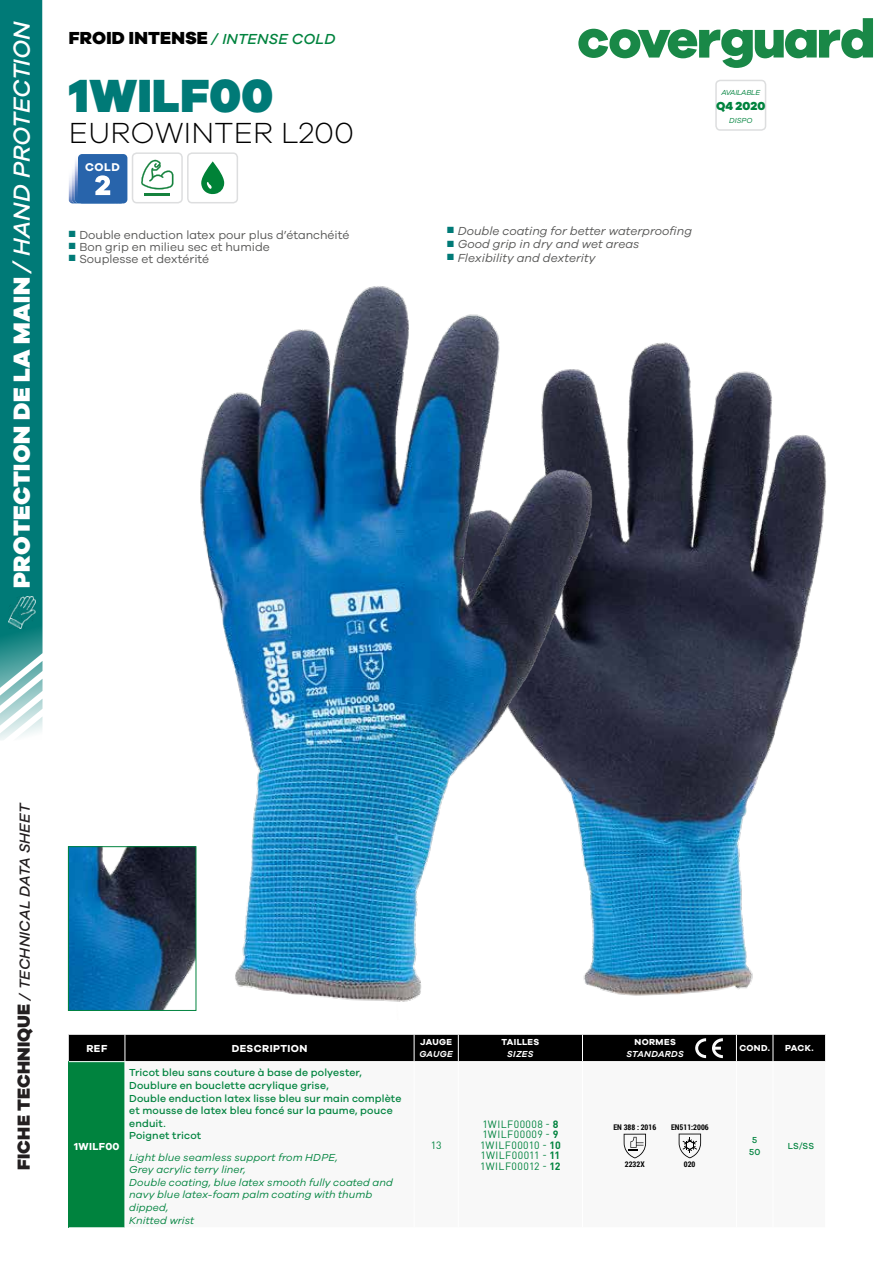
<style>
.page{position:relative;width:893px;height:1263px;background:#fff}
.page>*{position:absolute;margin:0;border:0;box-sizing:border-box;transform-origin:0 0}
.t1{font:900 48px "Galano Grotesque";letter-spacing:.005em;color:#007a77}
.t2{font:300 30px "Galano Grotesque";letter-spacing:.01em;color:#000}
.t3{font:900 24px "Galano Grotesque";letter-spacing:.015em;color:#fff}
.t4{font:800 18px "Galano Grotesque";letter-spacing:.01em;color:#000}
.t5{font:italic 500 15px "Galano Grotesque";color:#231f20}
.t6{font:12px "Galano Grotesque";color:#575756}
.t7{font:italic 12px "Galano Grotesque";color:#575756}
.t8{font:800 12px "Galano Grotesque";letter-spacing:-.005em;color:#00833e}
.t9{font:700 11.55px "Galano Grotesque";color:#fff}
.t10{font:500 10.5px/12.6px "Galano Grotesque";letter-spacing:.015em;color:#00833e}
.t11{font:italic 10.5px/12.6px "Galano Grotesque";letter-spacing:.01em;color:#00833e}
.t12{font:10.5px/10.5px "DIN Pro";letter-spacing:.045em;color:#00833e}
.t13{font:700 10.5px "Galano Grotesque";letter-spacing:.035em;color:#fff}
.t14{font:700 9px "Galano Grotesque";letter-spacing:.04em;color:#fff}
.t15{font:italic 600 9px "Galano Grotesque";letter-spacing:.03em;color:#fff}
.t16{font:500 9px/12px "Galano Grotesque";color:#00833e;text-align:center}
.t17{font:700 7.8px "Roboto Condensed";color:#000}
.t18{font:italic 7.5px "Galano Grotesque";letter-spacing:-.02em;color:#00833e}
.s1{font-weight:500;font-style:italic}
.s2{font-weight:500;font-style:italic;font-size:15px;color:#00833e}
.s3{color:#007a77}
.s4{font-weight:800;font-style:normal;font-size:18px}
.s5{font-weight:700}
</style>
<div class="page">
<img style="left:69px;top:176px;width:3px;height:27px">
<img style="left:72px;top:167px;width:3px;height:36px">
<img style="left:75px;top:154px;width:5px;height:49px">
<div style="left:78px;top:154px;width:49px;height:49px;background:#2864ab;border-radius:4px"></div>
<svg style="left:95px;top:175px;width:15px;height:20px"></svg>
<hr style="left:145px;top:194px;width:25px;height:2px;background:#15823d">
<svg style="left:141px;top:160px;width:32px;height:29px"></svg>
<div style="left:132px;top:152px;width:51px;height:51px;border:2px solid #dddedf;border-radius:4px"></div>
<svg style="left:201px;top:161px;width:23px;height:33px"></svg>
<div style="left:187px;top:152px;width:51px;height:51px;border:2px solid #dddedf;border-radius:4px"></div>
<img style="left:626px;top:342px;width:201px;height:654px">
<img style="left:196px;top:286px;width:430px;height:725px">
<img style="left:70px;top:848px;width:124px;height:161px">
<div style="left:68px;top:846px;width:128px;height:165px;border:1px solid #00833e"></div>
<div style="left:69px;top:1062px;width:56px;height:166px;background:#00833e"></div>
<hr style="left:69px;top:1227px;width:56px;height:1px;background:#fff">
<svg style="left:624px;top:1134px;width:22px;height:24px"></svg>
<svg style="left:679px;top:1133px;width:22px;height:25px"></svg>
<svg style="left:69px;top:1034px;width:757px;height:28px;background:#141414"></svg>
<svg style="left:0;top:0;width:43px;height:740px;background:#1a8785"></svg>
<img style="left:8px;top:596px;width:28px;height:33px">
<div style="left:715px;top:80px;width:51px;height:51px;border:2px solid #dddedf;border-radius:4px"></div>
<svg style="left:578px;top:18px;width:295px;height:50px"></svg>
<h3 class="t3" style="left:6px;top:588px;width:569px;rotate:-90deg">PROTECTION DE LA MAIN <span class="s1">/ HAND PROTECTION</span></h3>
<h3 class="t4" style="left:69px;top:27px;width:268px">FROID INTENSE <span class="s2">/ INTENSE COLD</span></h3>
<h1 class="t1" style="left:69px;top:65px;width:206px">1WILF00</h1>
<h2 class="t2" style="left:69px;top:115px;width:286px">EUROWINTER L200</h2>
<p class="t9" style="left:85px;top:160px;width:36px">COLD</p>
<p class="t6" style="left:69px;top:228px;width:282px"><span class="s3">■</span> Double enduction latex pour plus d’étanchéité</p>
<p class="t6" style="left:69px;top:240px;width:202px"><span class="s3">■</span> Bon grip en milieu sec et humide</p>
<p class="t6" style="left:69px;top:252px;width:142px"><span class="s3">■</span> Souplesse et dextérité</p>
<p class="t18" style="left:721px;top:88px;width:40px">AVAILABLE</p>
<p class="t8" style="left:716px;top:98px;width:51px">Q4 2020</p>
<p class="t18" style="left:729px;top:116px;width:25px">DISPO</p>
<p class="t7" style="left:447px;top:224px;width:246px"><span class="s3">■</span> Double coating for better waterproofing</p>
<p class="t7" style="left:447px;top:237px;width:193px"><span class="s3">■</span> Good grip in dry and wet areas</p>
<p class="t7" style="left:447px;top:251px;width:150px"><span class="s3">■</span> Flexibility and dexterity</p>
<h3 class="t5" style="left:16px;top:1170px;width:369px;rotate:-90deg"><span class="s4">FICHE TECHNIQUE</span> / TECHNICAL DATA SHEET</h3>
<p class="t13" style="left:86px;top:1042px;width:22px">REF</p>
<p class="t13" style="left:232px;top:1042px;width:77px">DESCRIPTION</p>
<p class="t13" style="left:74px;top:1140px;width:47px">1WILF00</p>
<p class="t10" style="left:129px;top:1066px;width:274px">Tricot bleu sans couture à base de polyester, Doublure en bouclette acrylique grise,<br>Double enduction latex lisse bleu sur main complète et mousse de latex bleu foncé sur la paume, pouce enduit.<br>Poignet tricot</p>
<p class="t11" style="left:129px;top:1150px;width:265px">Light blue seamless support from HDPE,<br>Grey acrylic terry liner,<br>Double coating, blue latex smooth fully coated and navy blue latex-foam palm coating with thumb dipped,<br>Knitted wrist</p>
<p class="t14" style="left:420px;top:1037px;width:34px">JAUGE</p>
<p class="t15" style="left:419px;top:1049px;width:35px">GAUGE</p>
<p class="t12" style="left:431px;top:1139px;width:12px">13</p>
<p class="t14" style="left:501px;top:1037px;width:40px">TAILLES</p>
<p class="t15" style="left:507px;top:1049px;width:28px">SIZES</p>
<p class="t14" style="left:634px;top:1037px;width:43px">NORMES</p>
<p class="t15" style="left:627px;top:1049px;width:59px">STANDARDS</p>
<p class="t12" style="left:480px;top:1118px;width:82px">1WILF00008 - <span class="s5">8<br></span>1WILF00009 - <span class="s5">9<br></span>1WILF00010 - <span class="s5">10<br></span>1WILF00011 - <span class="s5">11<br></span>1WILF00012 - <span class="s5">12</span></p>
<p class="t17" style="left:613px;top:1122px;width:44px">EN 388 : 2016</p>
<p class="t17" style="left:625px;top:1159px;width:21px">2232X</p>
<p class="t17" style="left:671px;top:1122px;width:39px">EN511:2006</p>
<p class="t17" style="left:684px;top:1159px;width:13px">020</p>
<p class="t14" style="left:739px;top:1043px;width:32px">COND.</p>
<p class="t14" style="left:785px;top:1043px;width:30px">PACK.</p>
<p class="t16" style="left:749px;top:1134px;width:13px">5<br>50</p>
<p class="t16" style="left:788px;top:1140px;width:28px">LS/SS</p>
</div>
